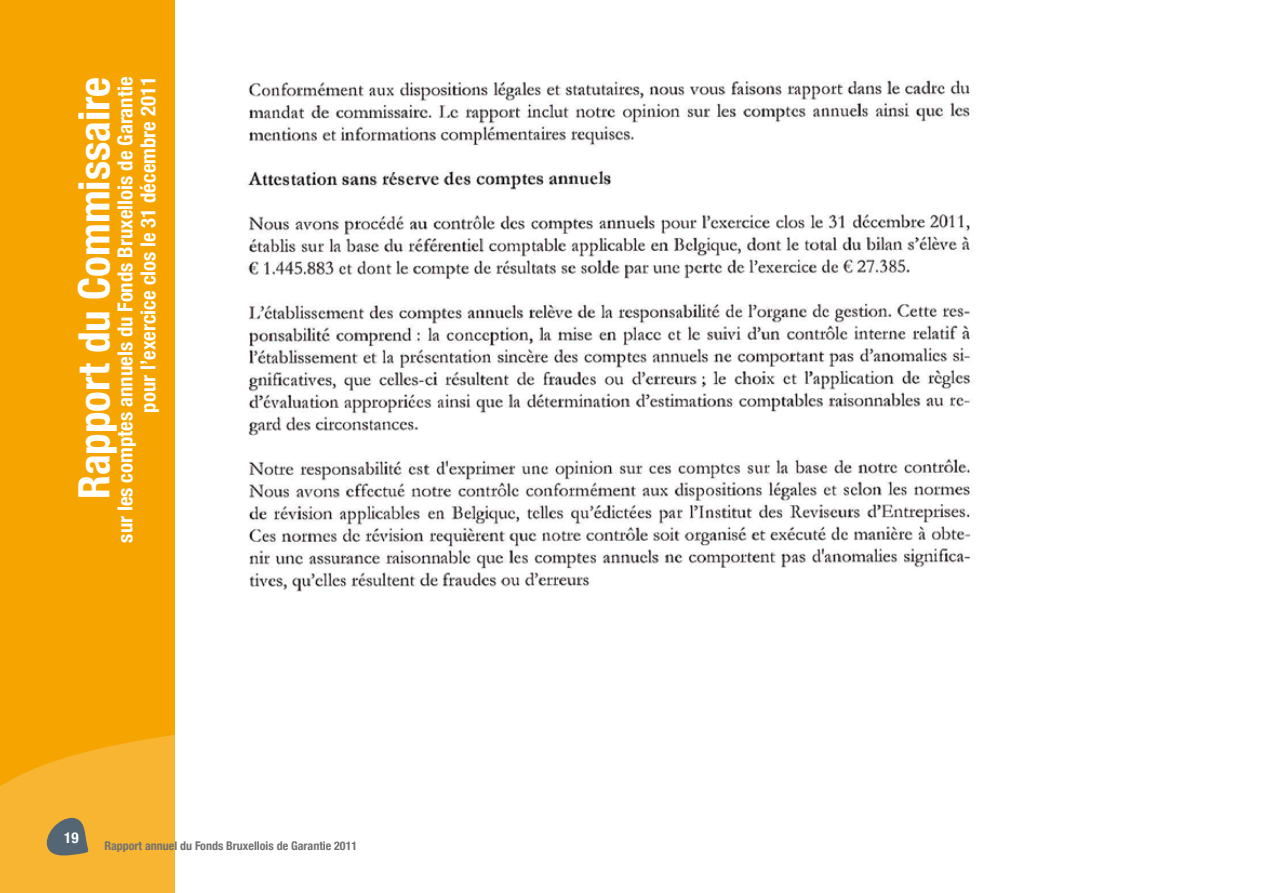
<style>
.page{position:relative;width:1276px;height:893px;background:#fff}
.page>*{position:absolute;margin:0;border:0;box-sizing:border-box;transform-origin:0 0}
.t1{font:700 condensed 43.2px "Helvetica Neue";color:#fff}
.t2{font:700 condensed 20.7px/23px "Helvetica Neue";color:#fff;text-align:right}
.t3{font:700 condensed 15px "Helvetica Neue";color:#fff}
.t4{font:700 condensed 12px "Helvetica Neue";color:#707173}
</style>
<div class="page">
<div style="left:0;top:0;width:174px;height:893px;background:#f6a400"></div>
<img style="left:247px;top:80px;width:725px;height:512px">
<svg style="left:0;top:695px;width:175px;height:198px;fill:#f7b532"></svg>
<svg style="left:46px;top:818px;width:42px;height:38px;background:#7b7863"></svg>
<h1 class="t1" style="left:68px;top:499px;width:424px;rotate:-90deg">Rapport du Commissaire</h1>
<p class="t2" style="left:113px;top:543px;width:468px;rotate:-90deg">sur les comptes annuels du Fonds Bruxellois de Garantie pour l’exercice clos le 31 décembre 2011</p>
<p class="t3" style="left:64px;top:828px;width:16px">19</p>
<p class="t4" style="left:104px;top:839px;width:254px">Rapport annuel du Fonds Bruxellois de Garantie 2011</p>
</div>
